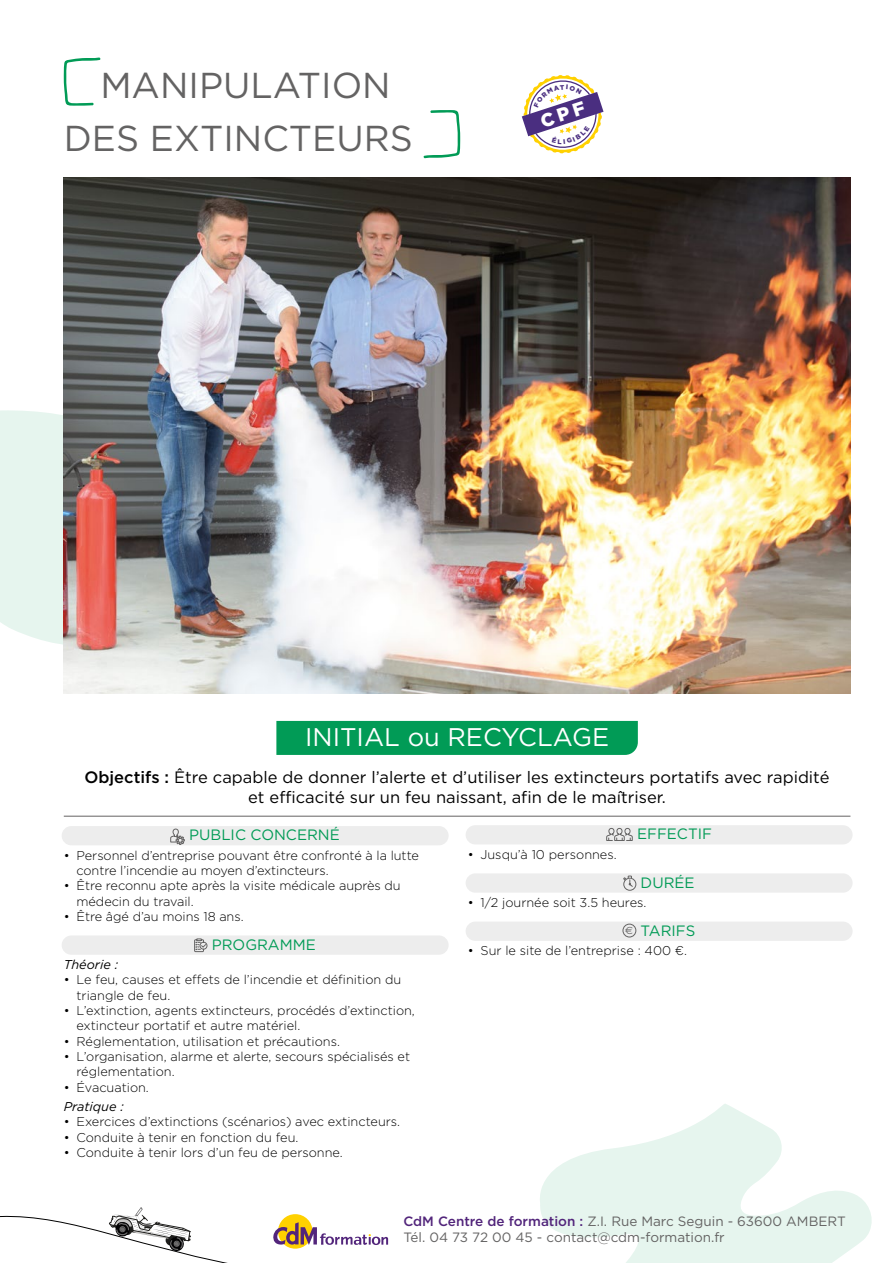
<style>
.page{position:relative;width:893px;height:1263px;background:#fff}
.page>*{position:absolute;margin:0;border:0;box-sizing:border-box;transform-origin:0 0}
.t1{font:36px/52.5px "Gotham";color:#646363;text-align:center}
.t2{font:25.5px "Gotham";color:#fff}
.t3{font:16.5px/19.8px "Gotham";color:#000;text-align:center}
.t4{font:15px "Gotham";color:#019b56}
.t5{font:13.5px/16.2px "Gotham";color:#646363}
.t6{font:300 12.75px/15.3px "Gotham";color:#000}
.t7{font:italic 12.75px "Gotham";color:#000}
.s1{font-weight:500}
.s2{font-family:"Euro Sans";font-size:10.5px;color:#646363}
.s3{font-weight:500;color:#52257b}
</style>
<div class="page">
<svg style="left:0;top:410px;width:64px;height:274px;fill:#e6f5ee"></svg>
<svg style="left:540px;top:1104px;width:332px;height:159px;fill:#e6f5ee"></svg>
<svg style="left:0;top:1207px;width:389px;height:56px"></svg>
<img style="left:64px;top:177px;width:786px;height:517px">
<svg style="left:63px;top:57px;width:398px;height:102px"></svg>
<div style="left:276px;top:721px;width:362px;height:34px;background:#019b56"></div>
<hr style="left:64px;top:816px;width:786px;height:1px;background:#646363">
<div style="left:62px;top:826px;width:387px;height:19px;background:#ededed;border-radius:10px"></div>
<div style="left:62px;top:935px;width:387px;height:20px;background:#ededed;border-radius:10px"></div>
<svg style="left:170px;top:828px;width:15px;height:17px"></svg>
<svg style="left:194px;top:938px;width:13px;height:14px"></svg>
<div style="left:466px;top:825px;width:387px;height:19px;background:#ededed;border-radius:10px"></div>
<div style="left:466px;top:873px;width:387px;height:20px;background:#ededed;border-radius:10px"></div>
<div style="left:466px;top:921px;width:387px;height:20px;background:#ededed;border-radius:10px"></div>
<svg style="left:606px;top:828px;width:27px;height:13px"></svg>
<svg style="left:623px;top:875px;width:13px;height:16px"></svg>
<div style="left:623px;top:924px;width:13px;height:13px;border:1px solid #646363;border-radius:50%"></div>
<svg style="left:522px;top:75px;width:81px;height:78px"></svg>
<h1 class="t1" style="left:64px;top:58px;width:350px">MANIPULATION<br>DES EXTINCTEURS</h1>
<h2 class="t2" style="left:305px;top:720px;width:305px">INITIAL ou RECYCLAGE</h2>
<p class="t3" style="left:85px;top:767px;width:747px"><span class="s1">Objectifs :</span> Être capable de donner l’alerte et d’utiliser les extincteurs portatifs avec rapidité et efficacité sur un feu naissant, afin de le maîtriser.</p>
<p class="t4" style="left:189px;top:825px;width:152px">PUBLIC CONCERNÉ</p>
<p class="t6" style="left:77px;top:847px;width:344px;text-indent:-13px">• Personnel d’entreprise pouvant être confronté à la lutte contre l’incendie au moyen d’extincteurs.</p>
<p class="t6" style="left:77px;top:878px;width:326px;text-indent:-13px">• Être reconnu apte après la visite médicale auprès du médecin du travail.</p>
<p class="t6" style="left:64px;top:908px;width:181px">• Être âgé d’au moins 18 ans.</p>
<p class="t4" style="left:212px;top:935px;width:106px">PROGRAMME</p>
<p class="t7" style="left:64px;top:957px;width:56px">Théorie :</p>
<p class="t6" style="left:77px;top:972px;width:326px;text-indent:-13px">• Le feu, causes et effets de l’incendie et définition du triangle de feu.</p>
<p class="t6" style="left:77px;top:1002px;width:340px;text-indent:-13px">• L’extinction, agents extincteurs, procédés d’extinction, extincteur portatif et autre matériel.</p>
<p class="t6" style="left:64px;top:1033px;width:278px">• Réglementation, utilisation et précautions.</p>
<p class="t6" style="left:77px;top:1048px;width:335px;text-indent:-13px">• L’organisation, alarme et alerte, secours spécialisés et réglementation.</p>
<p class="t6" style="left:64px;top:1079px;width:87px">• Évacuation.</p>
<p class="t7" style="left:64px;top:1099px;width:62px">Pratique :</p>
<p class="t6" style="left:64px;top:1114px;width:338px">• Exercices d’extinctions (scénarios) avec extincteurs.</p>
<p class="t6" style="left:64px;top:1129px;width:236px">• Conduite à tenir en fonction du feu.</p>
<p class="t6" style="left:64px;top:1144px;width:281px">• Conduite à tenir lors d’un feu de personne.</p>
<p class="t4" style="left:637px;top:824px;width:76px">EFFECTIF</p>
<p class="t6" style="left:468px;top:846px;width:150px">• Jusqu’à 10 personnes.</p>
<p class="t4" style="left:641px;top:872px;width:56px">DURÉE</p>
<p class="t6" style="left:468px;top:894px;width:180px">• 1/2 journée soit 3.5 heures.</p>
<p class="t4" style="left:625px;top:921px;width:72px"><span class="s2">R</span> TARIFS</p>
<p class="t6" style="left:468px;top:943px;width:221px">• Sur le site de l’entreprise : 400 €.</p>
<p class="t5" style="left:403px;top:1212px;width:444px"><span class="s3">CdM Centre de formation :</span> Z.I. Rue Marc Seguin - 63600 AMBERT<br>Tél. 04 73 72 00 45 - contact@cdm-formation.fr</p>
</div>
